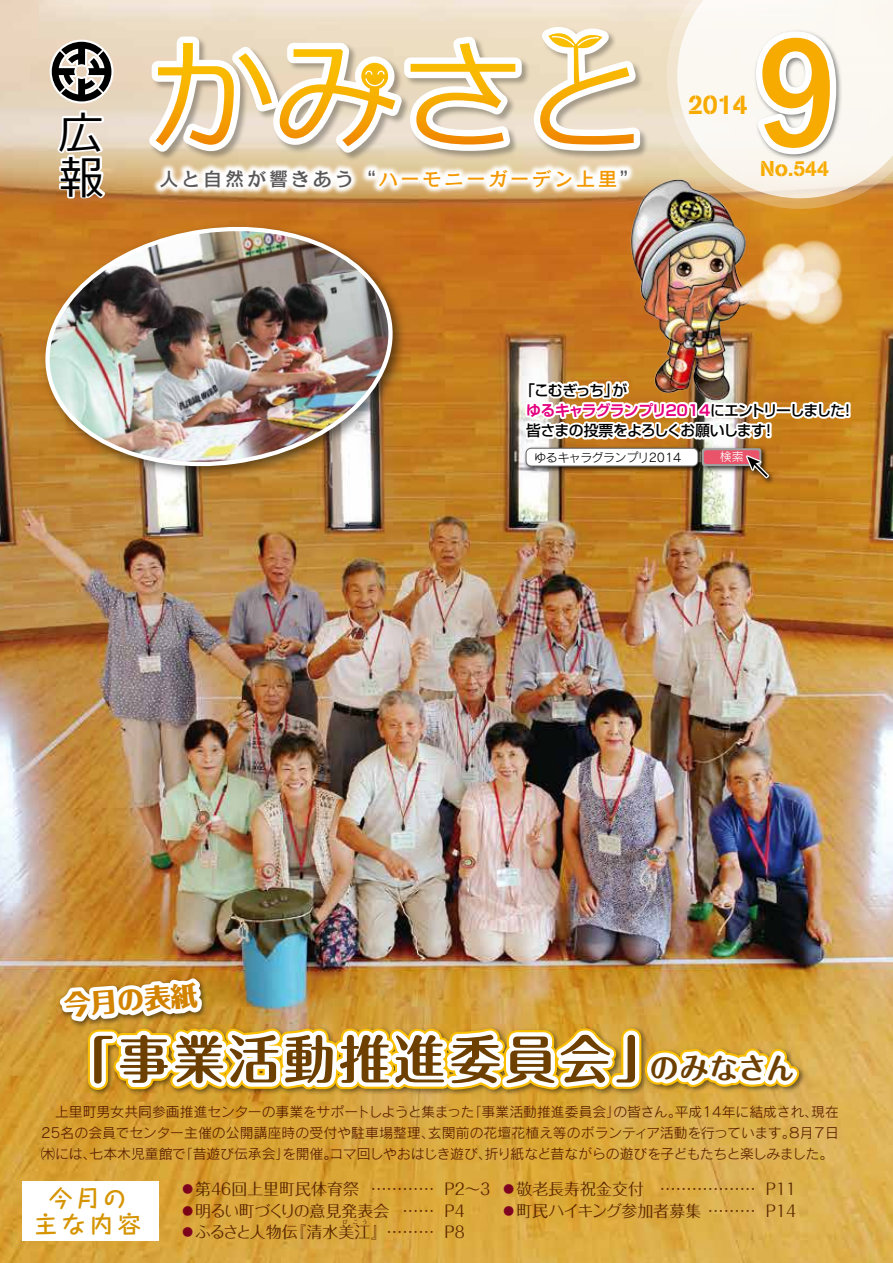
<style>
.page{position:relative;width:893px;height:1263px;background:#fff}
.page>*{position:absolute;margin:0;border:0;box-sizing:border-box;transform-origin:0 0}
.t1{font:500 condensed 159.45px "Franklin Gothic";color:#f7ab00}
.t2{font:700 51.6px "Maru Fo Pro";letter-spacing:.07em;color:#6d3f00}
.t3{font:44.7px/44.7px "Meiryo";color:#000}
.t4{font:800 26.55px "Folk Pro";color:#d28300}
.t5{font:26.55px "AG Book Stencil";color:#f7ab00}
.t6{font:700 23.4px/26.5px "Taka Hand Std De";letter-spacing:.19em;color:#d59400;text-align:center}
.t7{font:21.3px "AG Book Stencil";color:#f7ab00}
.t8{font:19.05px "Rodin Camille Pro DB";letter-spacing:.15em;color:#595757}
.t9{font:15.9px "Folk Pro";color:#6d3f00}
.t10{font:15.9px "Folk Pro";letter-spacing:-.04em;color:#6d3f00}
.t11{font:15.9px "Folk Pro";letter-spacing:-.055em;color:#6d3f00}
.t12{font:500 14.85px "Shin Go Pr 6 N";letter-spacing:-.06em;color:#000}
.t13{font:700 14.85px "Shin Go Pr 6 N De";letter-spacing:-.085em;color:#e4007f}
.t14{font:13.8px/21.3px "Rodin Pro N M";letter-spacing:-.035em;color:#6c3400;text-align:justify}
.t15{font:11.85px "Rodin Pro N M";letter-spacing:-.02em;color:#000}
.t16{font:11.85px "Rodin Pro N M";color:#fff}
.t17{font:500 5.25px "Folk Pro";color:#6d3f00}
.s1{color:#f39700}
.s2{font-family:"Shin Go Pr 6 N";font-weight:500;color:#000}
.s3{font-size:28.65px}
.s4{color:#920783}
</style>
<div class="page">
<img style="left:0;top:0;width:893px;height:1263px">
<svg style="left:667px;top:0;width:226px;height:209px"></svg>
<svg style="left:48px;top:38px;width:68px;height:158px"></svg>
<img style="left:532px;top:25px;width:119px;height:82px">
<svg style="left:137px;top:26px;width:509px;height:81px"></svg>
<svg style="left:677px;top:0;width:216px;height:198px"></svg>
<img style="left:98px;top:107px;width:593px;height:143px">
<div style="left:22px;top:1181px;width:136px;height:60px;background:#fff"></div>
<div style="left:775px;top:407px;width:17px;height:6px;border:4px solid #fff"></div>
<svg style="left:789px;top:402px;width:59px;height:20px"></svg>
<div style="left:844px;top:402px;width:7px;height:13px;border:4px solid #fff"></div>
<div style="left:844px;top:412px;width:7px;height:6px;border:4px solid #fff"></div>
<svg style="left:522px;top:378px;width:257px;height:67px"></svg>
<div style="left:765px;top:422px;width:7px;height:13px;border:4px solid #fff"></div>
<div style="left:765px;top:432px;width:7px;height:6px;border:4px solid #fff"></div>
<img style="left:50px;top:774px;width:756px;height:350px">
<img style="left:14px;top:196px;width:413px;height:309px">
<img style="left:35px;top:214px;width:363px;height:265px">
<img style="left:617px;top:167px;width:240px;height:235px">
<img style="left:521px;top:444px;width:257px;height:43px">
<div style="left:526px;top:448px;width:172px;height:18px;background:#fff;border-radius:5px"></div>
<div style="left:526px;top:448px;width:172px;height:18px;border:1px solid #666464;border-radius:5px"></div>
<div style="left:702px;top:448px;width:59px;height:18px;background:#9fa0a0;border-radius:3px"></div>
<div style="left:704px;top:450px;width:55px;height:14px;background:#e9546b;border-radius:3px"></div>
<svg style="left:742px;top:452px;width:29px;height:29px"></svg>
<h3 class="t3" style="left:59px;top:113px;width:45px">広報</h3>
<h3 class="t8" style="left:159px;top:166px;width:481px">人と自然が響きあう“<span class="s1">ハーモニーガーデン上里</span>”</h3>
<h3 class="t5" style="left:688px;top:89px;width:61px">2014</h3>
<h1 class="t1" style="left:757px;top:-12px;width:83px">9</h1>
<h3 class="t7" style="left:760px;top:156px;width:71px">No.544</h3>
<p class="t12" style="left:520px;top:378px;width:109px">「こむぎっち」が</p>
<p class="t13" style="left:526px;top:398px;width:330px">ゆるキャラグランプリ２０１4<span class="s2">にエントリーしました！</span></p>
<p class="t12" style="left:526px;top:418px;width:251px">皆さまの投票をよろしくお願いします！</p>
<p class="t15" style="left:534px;top:449px;width:149px">ゆるキャラグランプリ2014</p>
<p class="t16" style="left:720px;top:449px;width:25px">検索</p>
<h3 class="t4" style="left:63px;top:982px;width:135px;rotate:-4deg">今月の表紙</h3>
<h2 class="t2" style="left:63px;top:1018px;width:733px">「事業活動推進委員会」<span class="s3">のみなさん</span></h2>
<p class="t14" style="left:41px;top:1100px;width:799px">　上里町男女共同参画推進センターの事業をサポートしようと集まった「事業活動推進委員会」の皆さん。平成14年に結成され、現在25名の会員でセンター主催の公開講座時の受付や駐車場整理、玄関前の花壇花植え等のボランティア活動を行っています。８月７日㈭には、七本木児童館で「昔遊び伝承会」を開催。コマ回しやおはじき遊び、折り紙など昔ながらの遊びを子どもたちと楽しみました。</p>
<h3 class="t6" style="left:34px;top:1182px;width:109px">今月の<br>主な内容</h3>
<p class="t9" style="left:179px;top:1176px;width:315px"><span class="s4">●</span>第46回上里町民体育祭 ………… Ｐ２～３</p>
<p class="t11" style="left:179px;top:1197px;width:290px"><span class="s4">●</span>明るい町づくりの意見発表会 …… Ｐ４</p>
<p class="t10" style="left:179px;top:1218px;width:290px"><span class="s4">●</span>ふるさと人物伝『清水美江』……… Ｐ８</p>
<p class="t17" style="left:343px;top:1217px;width:26px">び　こ　う</p>
<p class="t9" style="left:500px;top:1176px;width:300px"><span class="s4">●</span>敬老長寿祝金交付 ……………… Ｐ１１</p>
<p class="t9" style="left:500px;top:1197px;width:297px"><span class="s4">●</span>町民ハイキング参加者募集 ……… Ｐ１4</p>
</div>
